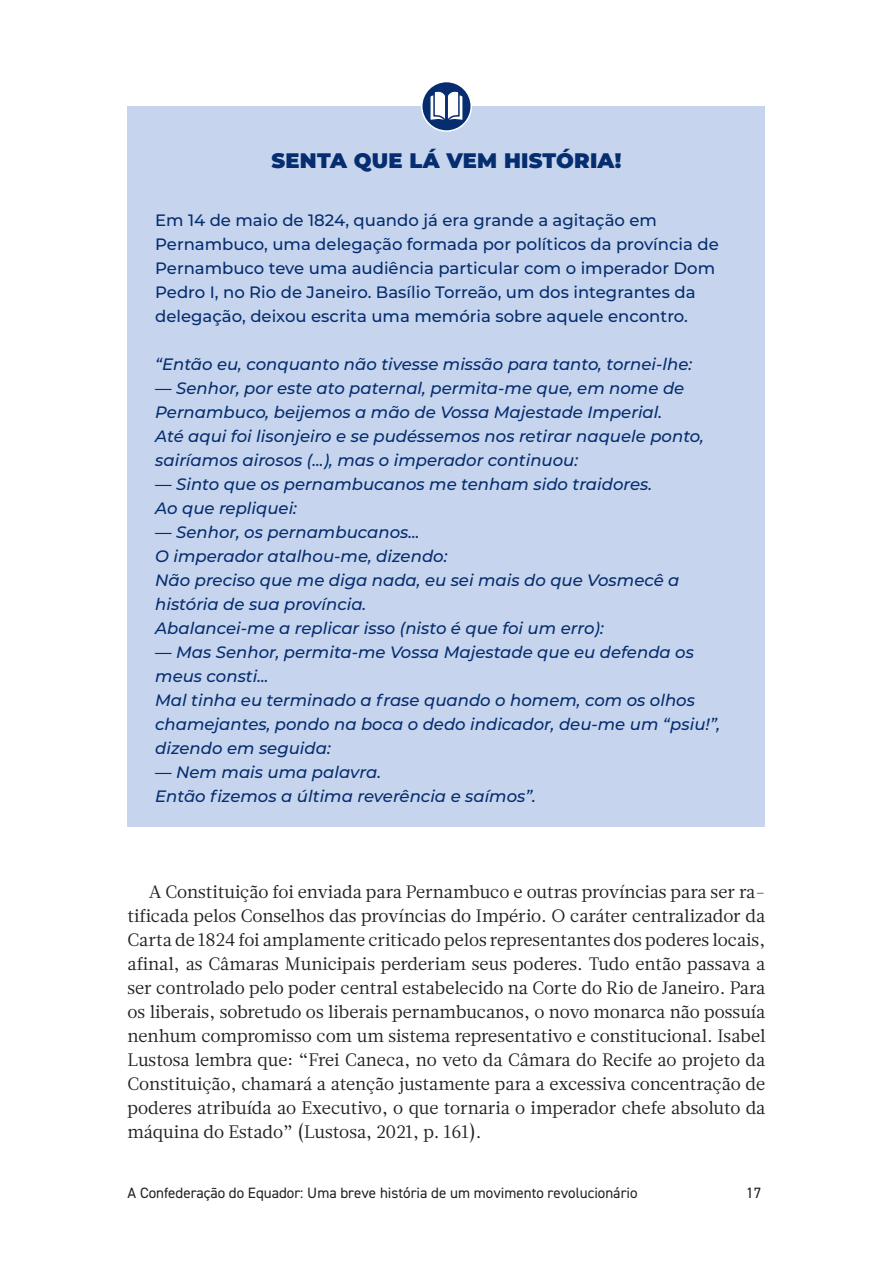
<style>
.page{position:relative;width:893px;height:1263px;background:#fff}
.page>*{position:absolute;margin:0;border:0;box-sizing:border-box;transform-origin:0 0}
.t1{font:900 21px "Montserrat";letter-spacing:.01em;color:#052d6f}
.t2{font:18px/24px "Glosa";letter-spacing:-.005em;color:#231f20;text-align:justify}
.t3{font:italic 500 16.5px/24px "Montserrat";color:#052d6f}
.t4{font:500 16.5px/24px "Montserrat";color:#052d6f}
.t5{font:15px "DIN2014";color:#231f20}
</style>
<div class="page">
<div style="left:128px;top:106px;width:637px;height:720px;background:#c6d5ed"></div>
<div style="left:422px;top:82px;width:49px;height:49px;background:#052d6f;border-radius:50%"></div>
<div style="left:421px;top:81px;width:51px;height:51px;border:2px solid #fff;border-radius:50%"></div>
<svg style="left:428px;top:89px;width:37px;height:35px"></svg>
<p class="t1" style="left:272px;top:145px;width:351px">SENTA QUE LÁ VEM HISTÓRIA!</p>
<p class="t4" style="left:155px;top:208px;width:565px">Em 14 de maio de 1824, quando já era grande a agitação em Pernambuco, uma delegação formada por políticos da província de Pernambuco teve uma audiência particular com o imperador Dom Pedro I, no Rio de Janeiro. Basílio Torreão, um dos integrantes da delegação, deixou escrita uma memória sobre aquele encontro.</p>
<p class="t3" style="left:155px;top:352px;width:538px">“Então eu, conquanto não tivesse missão para tanto, tornei-lhe:</p>
<p class="t3" style="left:155px;top:376px;width:550px">— Senhor, por este ato paternal, permita-me que, em nome de Pernambuco, beijemos a mão de Vossa Majestade Imperial.<br>Até aqui foi lisonjeiro e se pudéssemos nos retirar naquele ponto, sairíamos airosos (...), mas o imperador continuou:</p>
<p class="t3" style="left:155px;top:472px;width:498px">— Sinto que os pernambucanos me tenham sido traidores.<br>Ao que repliquei:</p>
<p class="t3" style="left:155px;top:520px;width:526px">— Senhor, os pernambucanos...<br>O imperador atalhou-me, dizendo:<br>Não preciso que me diga nada, eu sei mais do que Vosmecê a história de sua província.<br>Abalancei-me a replicar isso (nisto é que foi um erro):</p>
<p class="t3" style="left:155px;top:640px;width:567px">— Mas Senhor, permita-me Vossa Majestade que eu defenda os meus consti...<br>Mal tinha eu terminado a frase quando o homem, com os olhos chamejantes, pondo na boca o dedo indicador, deu-me um “psiu!”, dizendo em seguida:</p>
<p class="t3" style="left:155px;top:760px;width:382px">— Nem mais uma palavra.<br>Então fizemos a última reverência e saímos”.</p>
<p class="t2" style="left:128px;top:880px;width:639px;text-indent:21px">A Constituição foi enviada para Pernambuco e outras províncias para ser ra&shy;tificada pelos Conselhos das províncias do Império. O caráter centralizador da Carta de 1824 foi amplamente criticado pelos representantes dos poderes locais, afinal, as Câmaras Municipais perderiam seus poderes. Tudo então passava a ser controlado pelo poder central estabelecido na Corte do Rio de Janeiro. Para os liberais, sobretudo os liberais pernambucanos, o novo monarca não possuía nenhum compromisso com um sistema representativo e constitucional. Isabel Lustosa lembra que: “Frei Caneca, no veto da Câmara do Recife ao projeto da Constituição, chamará a atenção justamente para a excessiva concentração de poderes atribuída ao Executivo, o que tornaria o imperador chefe absoluto da máquina do Estado” (Lustosa, 2021, p. 161).</p>
<p class="t5" style="left:128px;top:1183px;width:512px">A Confederação do Equador: Uma breve história de um movimento revolucionário</p>
<p class="t5" style="left:746px;top:1183px;width:16px">17</p>
</div>
